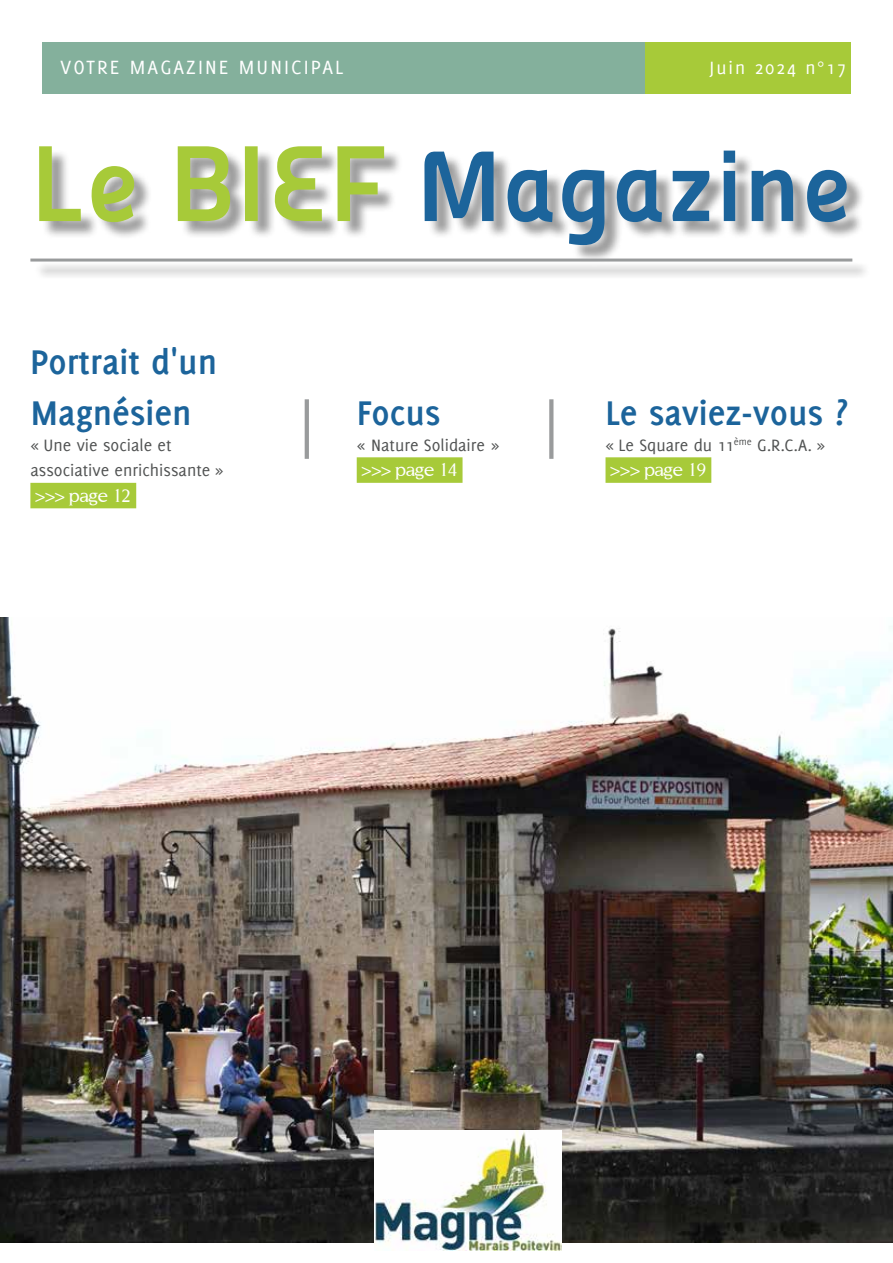
<style>
.page{position:relative;width:893px;height:1263px;background:#fff}
.page>*{position:absolute;margin:0;border:0;box-sizing:border-box;transform-origin:0 0}
.t1{font:100.5px "Panefresco 800 wt";letter-spacing:.015em;color:#1c649b}
.t2{font:700 37.5px/51px "Delicious";color:#1c649b}
.t3{font:21px "Delicious";letter-spacing:.1em;color:#fff}
.t4{font:19.5px "Delicious";letter-spacing:.1em;color:#fff}
.t5{font:18px/25.5px "Delicious";color:#505252}
.t6{font:18px "November Medium Normal";color:#fff}
.s1{font-size:108px;color:#a7ca39}
</style>
<div class="page">
<img style="left:0;top:617px;width:893px;height:626px">
<div style="left:30px;top:483px;width:106px;height:25px;background:#a7ca39"></div>
<div style="left:605px;top:457px;width:106px;height:26px;background:#a7ca39"></div>
<div style="left:357px;top:457px;width:106px;height:26px;background:#a7ca39"></div>
<hr style="left:305px;top:399px;width:4px;height:60px;background:#999b9c">
<svg style="left:549px;top:399px;width:4px;height:60px"></svg>
<div style="left:33px;top:148px;width:838px;height:132px;background:#000;opacity:.4"></div>
<hr style="left:30px;top:259px;width:822px;height:3px;background:#999b9c">
<div style="left:645px;top:43px;width:205px;height:51px;background:#a7ca39"></div>
<div style="left:43px;top:43px;width:602px;height:51px;background:#84b09c"></div>
<img style="left:374px;top:1130px;width:188px;height:120px">
<p class="t3" style="left:61px;top:55px;width:284px">VOTRE MAGAZINE MUNICIPAL</p>
<p class="t4" style="left:710px;top:57px;width:138px">Juin 2024 n°17</p>
<h1 class="t1" style="left:31px;top:108px;width:823px"><span class="s1">Le BIEF</span> Magazine</h1>
<h2 class="t2" style="left:30px;top:336px;width:188px">Portrait d'un<br>Magnésien</h2>
<p class="t5" style="left:30px;top:432px;width:194px">« Une vie sociale et associative enrichissante »</p>
<p class="t6" style="left:35px;top:485px;width:98px">&gt;&gt;&gt; page 12</p>
<h2 class="t2" style="left:357px;top:387px;width:85px">Focus</h2>
<p class="t5" style="left:357px;top:432px;width:144px">« Nature Solidaire »</p>
<p class="t6" style="left:361px;top:460px;width:98px">&gt;&gt;&gt; page 14</p>
<h2 class="t2" style="left:605px;top:387px;width:244px">Le saviez-vous ?</h2>
<p class="t5" style="left:605px;top:432px;width:221px">« Le Square du 11<sup>ème</sup> G.R.C.A. »</p>
<p class="t6" style="left:610px;top:460px;width:98px">&gt;&gt;&gt; page 19</p>
</div>
